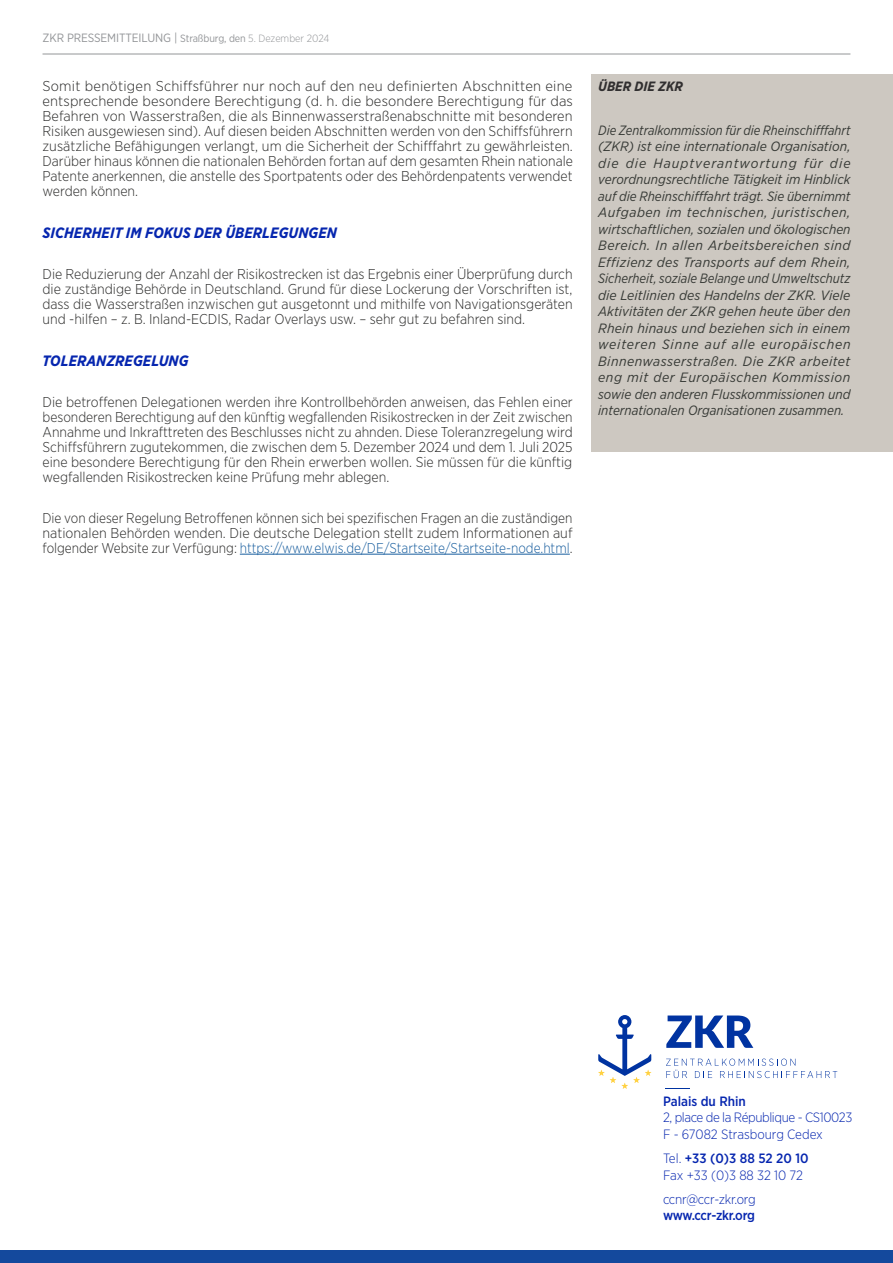
<style>
.page{position:relative;width:893px;height:1263px;background:#fff}
.page>*{position:absolute;margin:0;border:0;box-sizing:border-box;transform-origin:0 0}
.Texte_courant_light_gris{font:italic 700 15px "Gotham Narrow";color:#0626af}
.Texte_courant_light_gris-2{font:300 14.25px/15px "Gotham Narrow";color:#282827;text-align:justify}
.Texte_courant_light_gris-3{font:300 14.25px/15px "Gotham Narrow";color:#282827;text-align:justify;scale:1.05 1}
.Texte_courant_light_gris-4{font:300 14.25px/15px "Gotham Narrow";color:#282827;text-align:justify;scale:.96 1}
.Texte_courant_light_gris-5{font:italic 13.5px/16.5px "Gotham Narrow";color:#373a36;text-align:justify;scale:.96 1}
.t1{font:300 13.5px/16.2px "Gotham Narrow";letter-spacing:-.025em;color:#0626af}
.t2{font:300 13.5px "Gotham Narrow";color:#0626af}
.t3{font:500 13.5px "Gotham Narrow";color:#0626af}
.Texte_courant_light_gris-6{font:italic 700 13.5px "Gotham Narrow";color:#312f30}
.t4{font:12px "Gotham Narrow";letter-spacing:-.01em;color:#939598}
.s1{font-size:10.5px}
.s2{font-weight:300;font-size:10.5px}
.s3{color:#175d9e}
.s4{font-weight:500}
.s5{font-weight:300}
</style>
<div class="page">
<hr style="left:43px;top:54px;width:807px;height:1px;background:#939598">
<div style="left:0;top:1250px;width:893px;height:13px;background:#14499d"></div>
<hr style="left:240px;top:554px;width:330px;height:1px;background:#175d9e">
<div style="left:591px;top:74px;width:302px;height:377px;background:#cdc8c1"></div>
<svg style="left:598px;top:1015px;width:53px;height:74px"></svg>
<svg style="left:666px;top:1015px;width:87px;height:33px"></svg>
<svg style="left:666px;top:1058px;width:171px;height:20px"></svg>
<svg style="left:665px;top:1088px;width:25px;height:1px"></svg>
<p class="t4" style="left:43px;top:30px;width:288px">ZKR PRESSEMITTEILUNG | <span class="s1">Straßburg, den</span> <span class="s2">5. Dezember 2024</span></p>
<p class="Texte_courant_light_gris-3" style="left:43px;top:78px;width:507px">Somit benötigen Schiffsführer nur noch auf den neu definierten Abschnitten eine entsprechende besondere Berechtigung (d. h. die besondere Berechtigung für das Befahren von Wasserstraßen, die als Binnenwasserstraßenabschnitte mit besonderen Risiken ausgewiesen sind). Auf diesen beiden Abschnitten werden von den Schiffsführern zusätzliche Befähigungen verlangt, um die Sicherheit der Schifffahrt zu gewährleisten.<br>Darüber hinaus können die nationalen Behörden fortan auf dem gesamten Rhein nationale Patente anerkennen, die anstelle des Sportpatents oder des Behördenpatents verwendet werden können.</p>
<p class="Texte_courant_light_gris" style="left:43px;top:223px;width:296px">SICHERHEIT IM FOKUS DER ÜBERLEGUNGEN</p>
<p class="Texte_courant_light_gris-2" style="left:43px;top:266px;width:532px">Die Reduzierung der Anzahl der Risikostrecken ist das Ergebnis einer Überprüfung durch die zuständige Behörde in Deutschland. Grund für diese Lockerung der Vorschriften ist, dass die Wasserstraßen inzwischen gut ausgetonnt und mithilfe von Navigationsgeräten und -hilfen – z. B. Inland-ECDIS, Radar Overlays usw. – sehr gut zu befahren sind.</p>
<p class="Texte_courant_light_gris" style="left:43px;top:351px;width:148px">TOLERANZREGELUNG</p>
<p class="Texte_courant_light_gris-2" style="left:43px;top:394px;width:532px">Die betroffenen Delegationen werden ihre Kontrollbehörden anweisen, das Fehlen einer besonderen Berechtigung auf den künftig wegfallenden Risikostrecken in der Zeit zwischen Annahme und Inkrafttreten des Beschlusses nicht zu ahnden. Diese Toleranzregelung wird Schiffsführern zugutekommen, die zwischen dem 5. Dezember 2024 und dem 1. Juli 2025 eine besondere Berechtigung für den Rhein erwerben wollen. Sie müssen für die künftig wegfallenden Risikostrecken keine Prüfung mehr ablegen.</p>
<p class="Texte_courant_light_gris-4" style="left:43px;top:510px;width:554px">Die von dieser Regelung Betroffenen können sich bei spezifischen Fragen an die zuständigen nationalen Behörden wenden. Die deutsche Delegation stellt zudem Informationen auf folgender Website zur Verfügung: <span class="s3">https://www.elwis.de/DE/Startseite/Startseite-node.html</span>.</p>
<p class="Texte_courant_light_gris-6" style="left:598px;top:77px;width:86px">ÜBER DIE ZKR</p>
<p class="Texte_courant_light_gris-5" style="left:598px;top:121px;width:264px">Die Zentralkommission für die Rheinschifffahrt (ZKR) ist eine internationale Organisation, die die Hauptverantwortung für die verordnungsrechtliche Tätigkeit im Hinblick auf die Rheinschifffahrt trägt. Sie übernimmt Aufgaben im technischen, juristischen, wirtschaftlichen, sozialen und ökologischen Bereich. In allen Arbeitsbereichen sind Effizienz des Transports auf dem Rhein, Sicherheit, soziale Belange und Umweltschutz die Leitlinien des Handelns der ZKR. Viele Aktivitäten der ZKR gehen heute über den Rhein hinaus und beziehen sich in einem weiteren Sinne auf alle europäischen Binnenwasserstraßen. Die ZKR arbeitet eng mit der Europäischen Kommission sowie den anderen Flusskommissionen und internationalen Organisationen zusammen.</p>
<p class="t1" style="left:663px;top:1093px;width:191px"><span class="s4">Palais du Rhin<br></span>2, place de la République - CS10023</p>
<p class="t2" style="left:663px;top:1125px;width:161px">F - 67082 Strasbourg Cedex</p>
<p class="t3" style="left:663px;top:1150px;width:147px"><span class="s5">Tel.</span> +33 (0)3 88 52 20 10</p>
<p class="t2" style="left:663px;top:1166px;width:141px">Fax +33 (0)3 88 32 10 72</p>
<p class="t1" style="left:663px;top:1191px;width:94px">ccnr@ccr-zkr.org <span class="s4">www.ccr-zkr.org</span></p>
</div>
